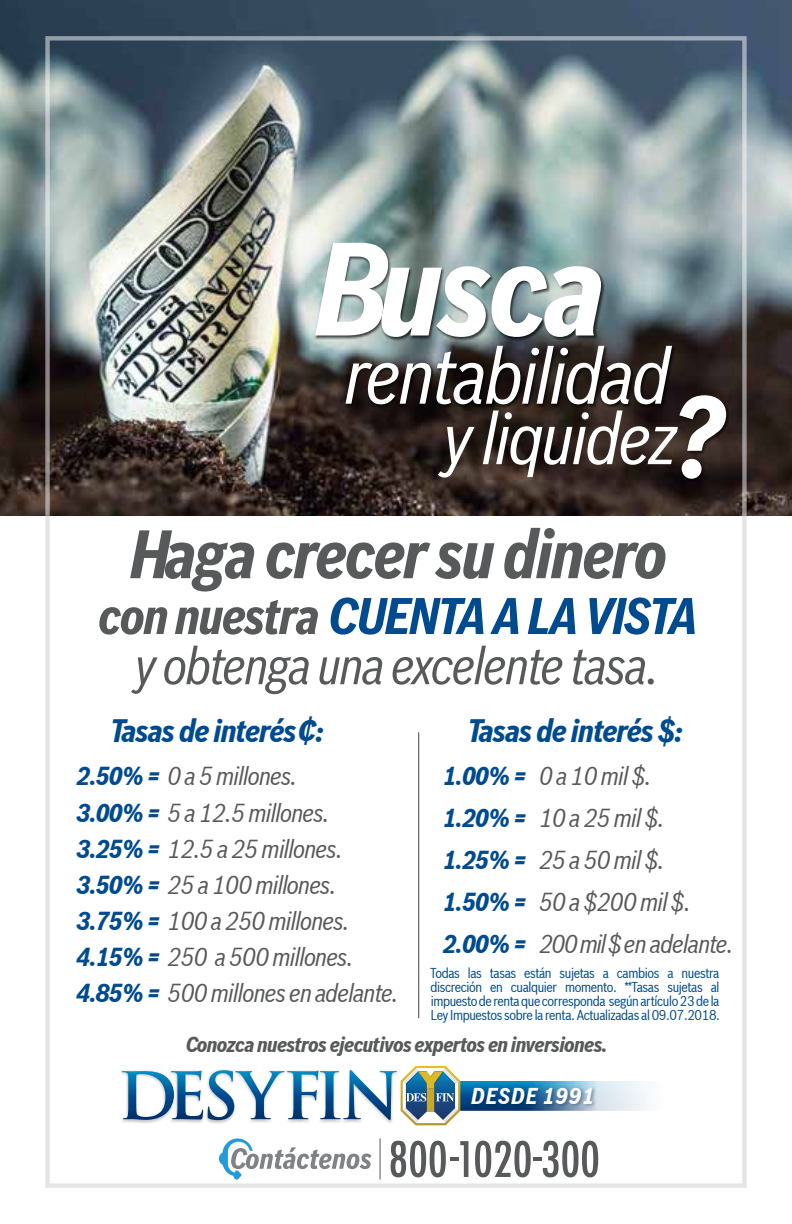
<style>
.page{position:relative;width:792px;height:1224px;background:#fff}
.page>*{position:absolute;margin:0;border:0;box-sizing:border-box;transform-origin:0 0}
.t1{font:italic 700 129.8px "Bosch Sans Cond";letter-spacing:-.025em;color:#fff}
.t2{font:italic 700 113.6px "Bosch Sans Cond";color:#fff}
.t3{font:italic 76.8px "Bosch Sans Cond";letter-spacing:-.025em;color:#fff}
.t4{font:italic 71.2px "Bosch Sans Cond";letter-spacing:-.025em;color:#fff}
.t5{font:italic 700 66.8px "Bosch Sans Cond";letter-spacing:-.025em;color:#58595b}
.t6{font:italic 51.2px "Bosch Sans Cond";letter-spacing:-.025em;color:#58595b}
.t7{font:italic 700 50.4px "Bosch Sans Cond";letter-spacing:-.025em;color:#004b90}
.t8{font:italic 700 39px "Bosch Sans Cond";color:#004b90}
.t9{font:italic 700 31.8px "Bosch Sans Cond";letter-spacing:-.025em;color:#004b90}
.t10{font:italic 25.4px/36.2px "Bosch Sans Cond";letter-spacing:-.025em;color:#58595b}
.t11{font:italic 700 25.4px/42px "Bosch Sans Cond";letter-spacing:-.025em;color:#004b90;text-align:justify}
.t12{font:italic 700 22.4px "Bosch Sans Cond";letter-spacing:.05em;color:#fff}
.t13{font:italic 700 21.4px "Bosch Sans Cond";letter-spacing:-.025em;color:#58595b}
.t14{font:14px/14px "Bosch Sans Cond";letter-spacing:-.025em;color:#004b90;text-align:justify}
.s1{color:#58595b}
.s2{font-weight:700;color:#004b90}
</style>
<div class="page">
<img style="left:0;top:0;width:792px;height:516px">
<svg style="left:45px;top:516px;width:702px;height:672px"></svg>
<img style="left:45px;top:36px;width:702px;height:480px">
<svg style="left:391px;top:1141px;width:77px;height:36px"></svg>
<svg style="left:475px;top:1141px;width:123px;height:36px"></svg>
<hr style="left:380px;top:1138px;width:1px;height:42px;background:#58595b">
<svg style="left:219px;top:1138px;width:153px;height:42px"></svg>
<svg style="left:122px;top:1066px;width:594px;height:59px"></svg>
<img style="left:467px;top:1082px;width:134px;height:34px">
<img style="left:306px;top:222px;width:301px;height:153px">
<img style="left:669px;top:378px;width:62px;height:135px">
<img style="left:342px;top:335px;width:335px;height:92px">
<hr style="left:418px;top:732px;width:1px;height:286px;background:#58595b">
<h1 class="t1" style="left:308px;top:209px;width:298px">Busca</h1>
<h3 class="t3" style="left:344px;top:330px;width:327px">rentabilidad</h3>
<h2 class="t2" style="left:671px;top:367px;width:53px">?</h2>
<h3 class="t4" style="left:442px;top:396px;width:236px">y liquidez</h3>
<h3 class="t5" style="left:127px;top:513px;width:542px">Haga crecer su dinero</h3>
<h3 class="t7" style="left:98px;top:585px;width:598px"><span class="s1">con nuestra</span> CUENTA A LA VISTA</h3>
<h3 class="t6" style="left:134px;top:635px;width:527px">y obtenga una excelente tasa.</h3>
<h3 class="t8" style="left:296px;top:710px;width:23px">¢</h3>
<p class="t9" style="left:466px;top:711px;width:218px">Tasas de interés $:</p>
<p class="t9" style="left:109px;top:711px;width:217px">Tasas de interés :</p>
<p class="t10" style="left:77px;top:758px;width:324px"><span class="s2">2.50% =</span> 0 a 5 millones.<br><span class="s2">3.00% =</span> 5 a 12.5 millones.<br><span class="s2">3.25% =</span> 12.5 a 25 millones.<br><span class="s2">3.50% =</span> 25 a 100 millones.<br><span class="s2">3.75% =</span> 100 a 250 millones.<br><span class="s2">4.15% =</span> 250 a 500 millones.<br><span class="s2">4.85% =</span> 500 millones en adelante.</p>
<p class="t11" style="left:443px;top:755px;width:86px">1.00% = 1.20% = 1.25% = 1.50% = 2.00% =</p>
<p class="t10" style="left:539px;top:755px;width:196px;line-height:42px">0 a 10 mil $.<br>10 a 25 mil $.<br>25 a 50 mil $.<br>50 a $200 mil $.<br>200 mil $ en adelante.</p>
<p class="t14" style="left:430px;top:966px;width:291px">Todas las tasas están sujetas a cambios a nuestra discreción en cualquier momento. **Tasas sujetas al impuesto de renta que corresponda según artículo 23 de la Ley Impuestos sobre la renta. Actualizadas al 09.07.2018.</p>
<p class="t13" style="left:185px;top:1031px;width:424px">Conozca nuestros ejecutivos expertos en inversiones.</p>
<p class="t12" style="left:470px;top:1082px;width:125px">DESDE 1991</p>
</div>
